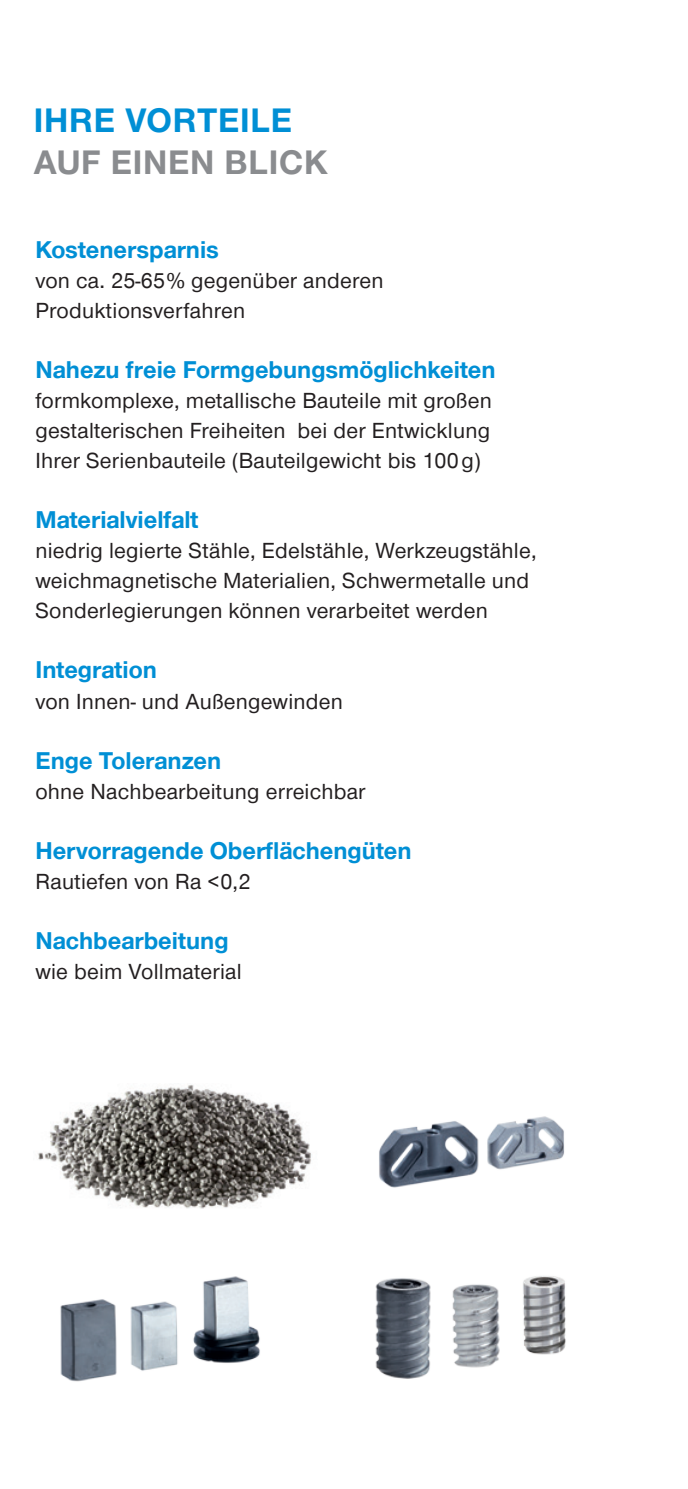
<style>
.page{position:relative;width:688px;height:1489px;background:#fff}
.page>*{position:absolute;margin:0;border:0;box-sizing:border-box;transform-origin:0 0}
.Überschrift{font:700 35px/42px "Zimmer Group Sans";letter-spacing:.02em;color:#8a8c8f}
.Fließtext_Copy{font:700 25px "Zimmer Group Sans";color:#008fd5}
.Fließtext_Copy-2{font:22.5px/30px "Zimmer Group Sans";letter-spacing:.01em;color:#231f20}
.s1{color:#008fd5}
</style>
<div class="page">
<img style="left:38px;top:1084px;width:274px;height:125px">
<img style="left:379px;top:1116px;width:186px;height:72px">
<img style="left:60px;top:1276px;width:200px;height:106px">
<img style="left:375px;top:1278px;width:56px;height:101px">
<img style="left:452px;top:1284px;width:48px;height:84px">
<img style="left:523px;top:1276px;width:43px;height:79px">
<p class="Überschrift" style="left:34px;top:98px;width:295px"><span class="s1">IHRE VORTEILE<br></span>AUF EINEN BLICK</p>
<p class="Fließtext_Copy" style="left:35px;top:233px;width:185px">Kostenersparnis</p>
<p class="Fließtext_Copy-2" style="left:35px;top:265px;width:349px">von ca. 25-65% gegenüber anderen<br>Produktionsverfahren</p>
<p class="Fließtext_Copy" style="left:35px;top:353px;width:461px">Nahezu freie Formgebungsmöglichkeiten</p>
<p class="Fließtext_Copy-2" style="left:35px;top:385px;width:458px">formkomplexe, metallische Bauteile mit großen</p>
<p class="Fließtext_Copy-2" style="left:35px;top:415px;width:456px">gestalterischen Freiheiten bei der Entwicklung<br>Ihrer Serienbauteile (Bauteilgewicht bis 100 g)</p>
<p class="Fließtext_Copy" style="left:35px;top:503px;width:165px">Materialvielfalt</p>
<p class="Fließtext_Copy-2" style="left:35px;top:535px;width:502px">niedrig legierte Stähle, Edelstähle, Werkzeugstähle, weichmagnetische Materialien, Schwermetalle und<br>Sonderlegierungen können verarbeitet werden</p>
<p class="Fließtext_Copy" style="left:35px;top:653px;width:123px">Integration</p>
<p class="Fließtext_Copy-2" style="left:35px;top:685px;width:309px">von Innen- und Außengewinden</p>
<p class="Fließtext_Copy" style="left:35px;top:743px;width:187px">Enge Toleranzen</p>
<p class="Fließtext_Copy-2" style="left:35px;top:775px;width:331px">ohne Nachbearbeitung erreichbar</p>
<p class="Fließtext_Copy" style="left:35px;top:833px;width:377px">Hervorragende Oberflächengüten</p>
<p class="Fließtext_Copy-2" style="left:35px;top:865px;width:216px">Rautiefen von Ra &lt;0,2</p>
<p class="Fließtext_Copy" style="left:35px;top:923px;width:195px">Nachbearbeitung</p>
<p class="Fließtext_Copy-2" style="left:35px;top:955px;width:208px">wie beim Vollmaterial</p>
</div>
